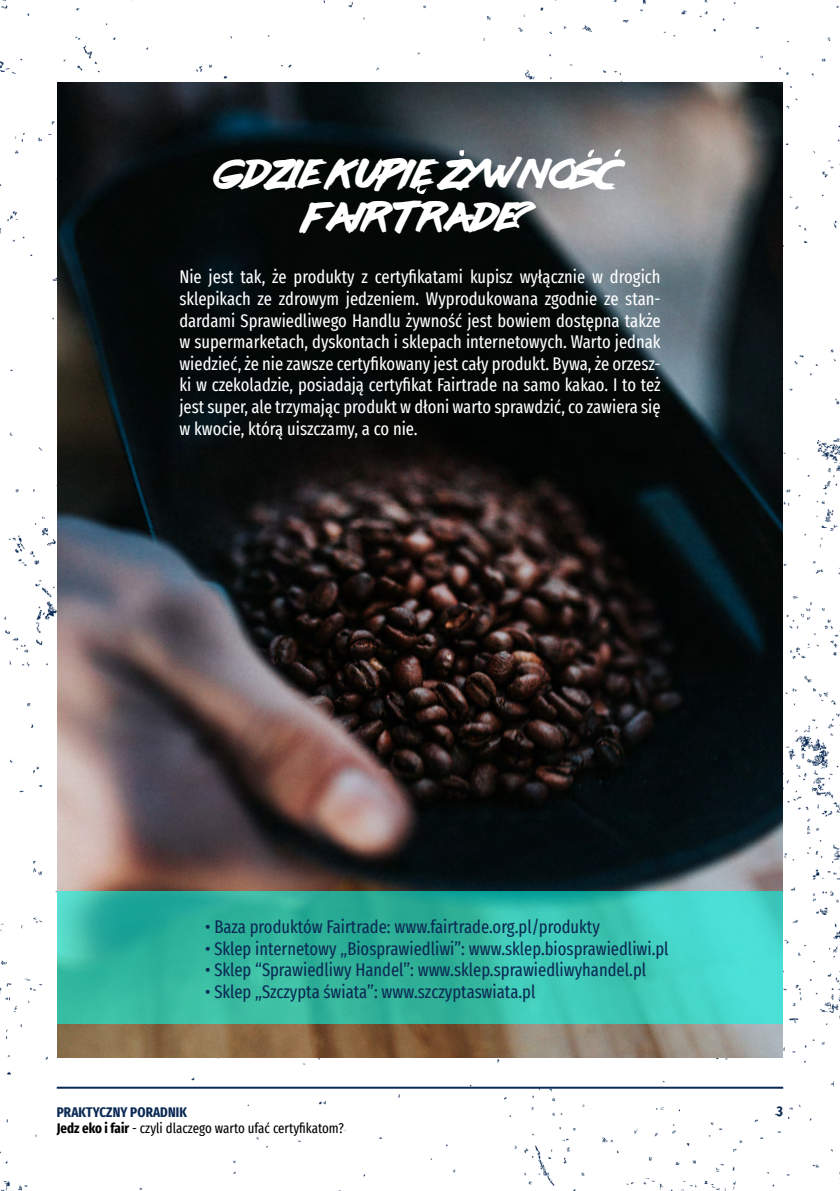
<style>
.page{position:relative;width:840px;height:1191px;background:#fff}
.page>*{position:absolute;margin:0;border:0;box-sizing:border-box;transform-origin:0 0}
.t1{font:36.4px/43.6px "lazer 84";color:#fff;text-align:center}
.t2{font:extra-condensed 18px/21.6px "Fira Sans";color:#fff;text-align:justify}
.t3{font:extra-condensed 18px "Fira Sans";color:#0a2954}
.t4{font:extra-condensed 14px "Fira Sans";color:#000}
.t5{font:700 extra-condensed 14px "Fira Sans";letter-spacing:.01em;color:#0a2954}
.s1{font-weight:700}
</style>
<div class="page">
<img style="left:0;top:0;width:839px;height:1191px">
<hr style="left:57px;top:1086px;width:725px;height:2px;background:#0a2954">
<img style="left:57px;top:82px;width:725px;height:975px">
<svg style="left:57px;top:891px;width:725px;height:132px;background:#36beaa"></svg>
<svg style="left:459px;top:150px;width:5px;height:6px"></svg>
<svg style="left:416px;top:181px;width:10px;height:13px"></svg>
<svg style="left:587px;top:149px;width:7px;height:8px"></svg>
<svg style="left:614px;top:149px;width:6px;height:8px"></svg>
<h1 class="t1" style="left:216px;top:153px;width:406px">Gdzie kupie zywnosc<br>Fair Trade?</h1>
<p class="t2" style="left:179px;top:266px;width:482px">Nie jest tak, że produkty z certyfikatami kupisz wyłącznie w drogich sklepikach ze zdrowym jedzeniem. Wyprodukowana zgodnie ze stan&shy;dardami Sprawiedliwego Handlu żywność jest bowiem dostępna także w supermarketach, dyskontach i sklepach internetowych. Warto jednak wiedzieć, że nie zawsze certyfikowany jest cały produkt. Bywa, że orzesz&shy;ki w czekoladzie, posiadają certyfikat Fairtrade na samo kakao. I to też jest super, ale trzymając produkt w dłoni warto sprawdzić, co zawiera się w kwocie, którą uiszczamy, a co nie.</p>
<p class="t3" style="left:205px;top:913px;width:396px">• Baza produktów Fairtrade: www.fairtrade.org.pl/produkty</p>
<p class="t3" style="left:205px;top:935px;width:465px">• Sklep internetowy „Biosprawiedliwi”: www.sklep.biosprawiedliwi.pl</p>
<p class="t3" style="left:205px;top:956px;width:442px">• Sklep “Sprawiedliwy Handel”: www.sklep.sprawiedliwyhandel.pl</p>
<p class="t3" style="left:205px;top:978px;width:331px">• Sklep „Szczypta świata”: www.szczyptaswiata.pl</p>
<p class="t5" style="left:57px;top:1100px;width:132px">PRAKTYCZNY PORADNIK</p>
<p class="t5" style="left:776px;top:1099px;width:8px">3</p>
<p class="t4" style="left:57px;top:1117px;width:288px"><span class="s1">JEDZ EKO I FAIR</span> - czyli dlaczego warto ufać certyfikatom?</p>
</div>
